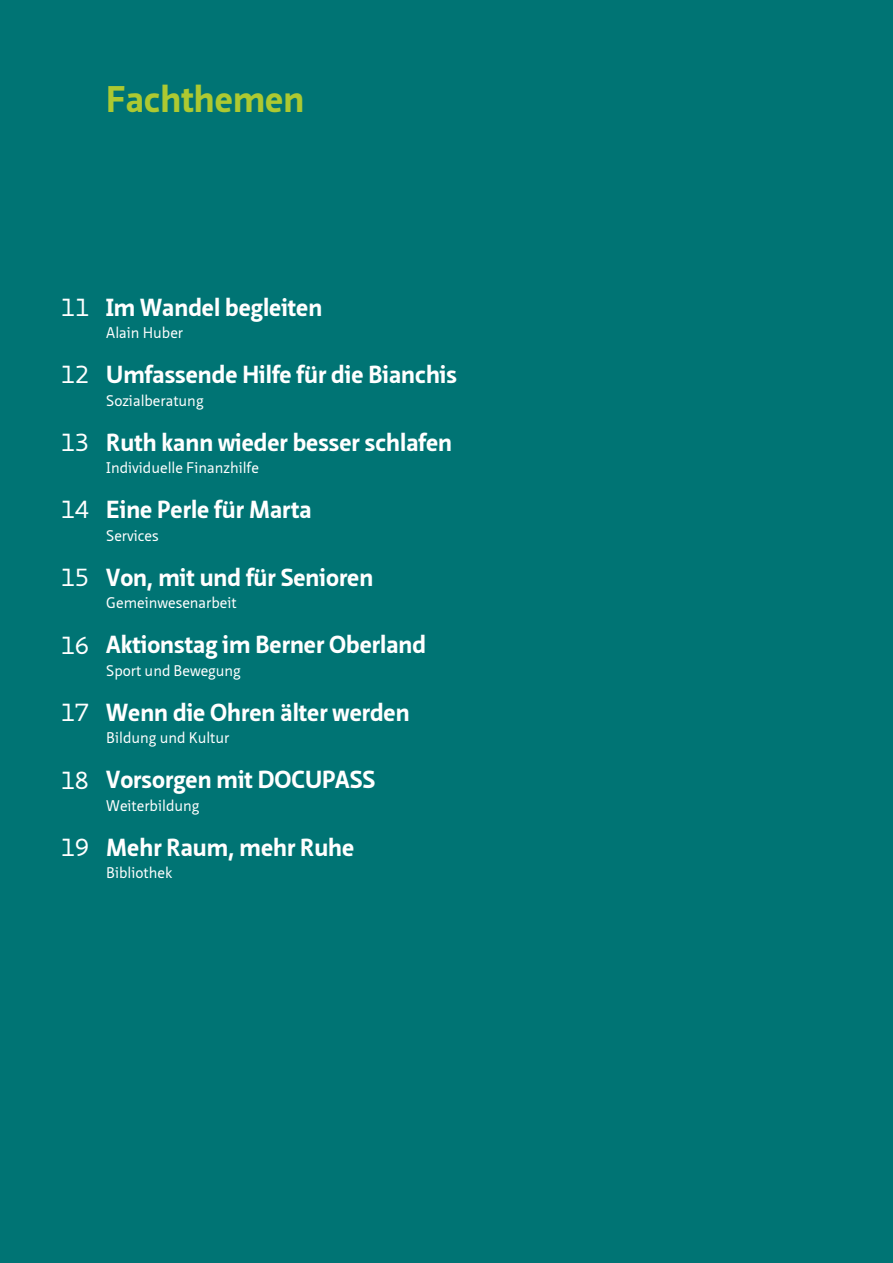
<style>
.page{position:relative;width:893px;height:1263px;background:#007474}
.page>*{position:absolute;margin:0;border:0;box-sizing:border-box;transform-origin:0 0}
.t1{font:700 36px "Neue Sans Pro";color:#adc931}
.t2{font:700 24px "Neue Sans Pro";color:#fff}
.t3{font:24px "Neue Sans Pro";color:#fff}
.t4{font:15px "Neue Sans Pro";color:#fff}
</style>
<div class="page">
<h1 class="t1" style="left:106px;top:76px;width:200px">Fachthemen</h1>
<p class="t3" style="left:60px;top:292px;width:30px">11</p>
<p class="t3" style="left:60px;top:359px;width:30px">12</p>
<p class="t3" style="left:60px;top:427px;width:30px">13</p>
<p class="t3" style="left:60px;top:494px;width:30px">14</p>
<p class="t3" style="left:60px;top:562px;width:30px">15</p>
<p class="t3" style="left:60px;top:629px;width:30px">16</p>
<p class="t3" style="left:60px;top:697px;width:30px">17</p>
<p class="t3" style="left:60px;top:764px;width:30px">18</p>
<p class="t3" style="left:60px;top:832px;width:30px">19</p>
<p class="t2" style="left:106px;top:292px;width:217px">Im Wandel begleiten</p>
<p class="t4" style="left:106px;top:323px;width:78px">Alain Huber</p>
<p class="t2" style="left:106px;top:359px;width:352px">Umfassende Hilfe für die Bianchis</p>
<p class="t4" style="left:106px;top:391px;width:99px">Sozialberatung</p>
<p class="t2" style="left:106px;top:427px;width:347px">Ruth kann wieder besser schlafen</p>
<p class="t4" style="left:106px;top:458px;width:154px">Individuelle Finanzhilfe</p>
<p class="t2" style="left:106px;top:494px;width:207px">Eine Perle für Marta</p>
<p class="t4" style="left:106px;top:526px;width:54px">Services</p>
<p class="t2" style="left:106px;top:562px;width:268px">Von, mit und für Senioren</p>
<p class="t4" style="left:106px;top:593px;width:132px">Gemeinwesenarbeit</p>
<p class="t2" style="left:106px;top:629px;width:321px">Aktionstag im Berner Oberland</p>
<p class="t4" style="left:106px;top:661px;width:136px">Sport und Bewegung</p>
<p class="t2" style="left:106px;top:697px;width:305px">Wenn die Ohren älter werden</p>
<p class="t4" style="left:106px;top:728px;width:125px">Bildung und Kultur</p>
<p class="t2" style="left:106px;top:764px;width:271px">Vorsorgen mit DOCUPASS</p>
<p class="t4" style="left:106px;top:796px;width:95px">Weiterbildung</p>
<p class="t2" style="left:106px;top:832px;width:250px">Mehr Raum, mehr Ruhe</p>
<p class="t4" style="left:106px;top:863px;width:68px">Bibliothek</p>
</div>
